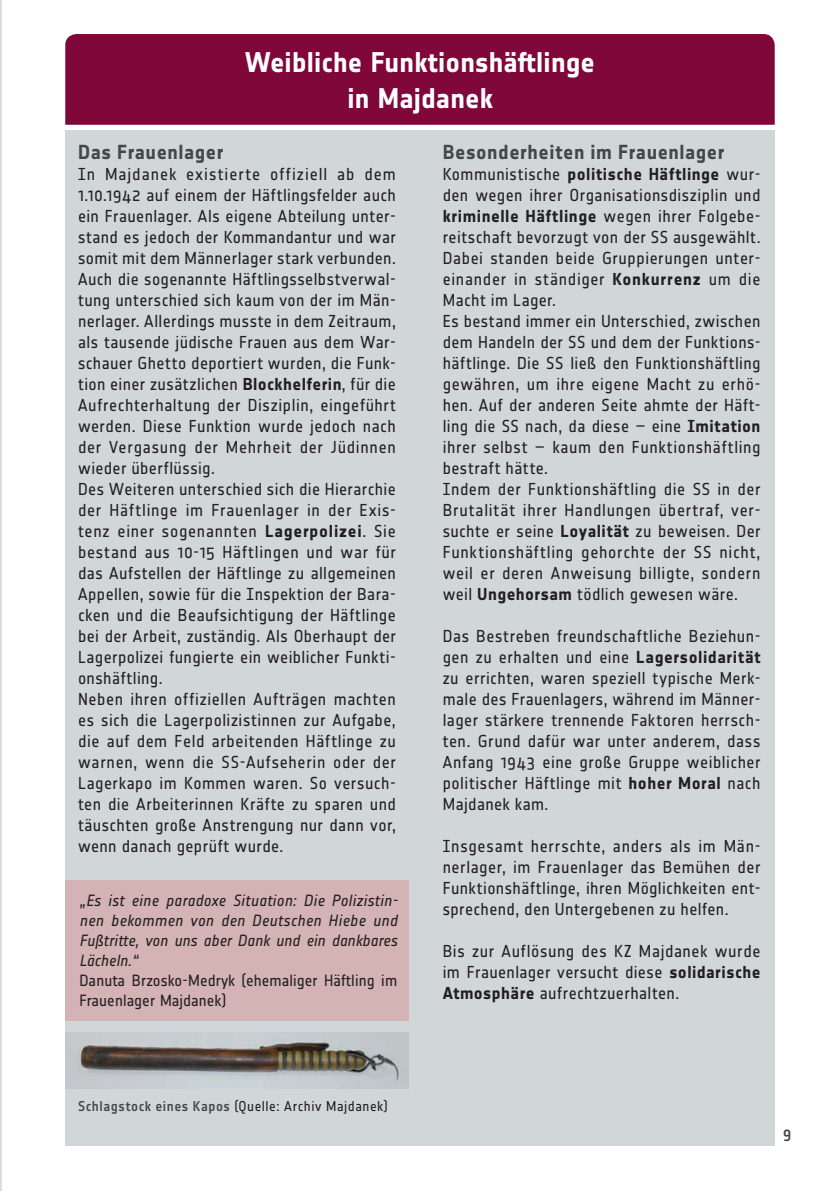
<style>
.page{position:relative;width:840px;height:1191px;background:#fff}
.page>*{position:absolute;margin:0;border:0;box-sizing:border-box;transform-origin:0 0}
.t1{font:700 28px/36px "Notes";letter-spacing:.005em;color:#fff;text-align:center}
.t2{font:700 20px "Notes";letter-spacing:.025em;color:#41494a}
.t3{font:17px/21px "Notes";letter-spacing:.025em;color:#231f20;text-align:justify}
.t4{font:italic 16px/20px "Notes";letter-spacing:.01em;color:#231f20;text-align:justify}
.t5{font:16px/20px "Notes";letter-spacing:.005em;color:#231f20}
.t6{font:16px "Notes Medium Tf";color:#41494a}
.t7{font:14px "Notes";letter-spacing:.04em;color:#231f20}
.s1{font-weight:700}
.s2{font-weight:500;color:#41494a}
</style>
<div class="page">
<div style="left:65px;top:130px;width:709px;height:1015px;background:#d1d6d8"></div>
<div style="left:65px;top:34px;width:709px;height:91px;background:#7f073a"></div>
<img style="left:65px;top:1032px;width:343px;height:57px">
<div style="left:65px;top:880px;width:343px;height:140px;background:#d4b3b5"></div>
<hr style="left:0;top:0;width:2px;height:1191px;background:#b7bfc1">
<h1 class="t1" style="left:245px;top:44px;width:351px">Weibliche Funktionshäftlinge in Majdanek</h1>
<p class="t2" style="left:78px;top:141px;width:147px">Das Frauenlager</p>
<p class="t3" style="left:78px;top:163px;width:319px;text-align:left">In Majdanek existierte offiziell ab dem 1.10.1942 auf einem der Häftlingsfelder auch ein Frauenlager. Als eigene Abteilung unter&shy;stand es jedoch der Kommandantur und war somit mit dem Männerlager stark verbunden.<br>Auch die sogenannte Häftlingsselbstverwal&shy;tung unterschied sich kaum von der im Män&shy;nerlager. Allerdings musste in dem Zeitraum, als tausende jüdische Frauen aus dem War&shy;schauer Ghetto deportiert wurden, die Funk&shy;tion einer zusätzlichen <span class="s1">Blockhelferin</span>, für die Aufrechterhaltung der Disziplin, eingeführt werden. Diese Funktion wurde jedoch nach der Vergasung der Mehrheit der Jüdinnen wieder überflüssig.<br>Des Weiteren unterschied sich die Hierarchie der Häftlinge im Frauenlager in der Exis&shy;tenz einer sogenannten <span class="s1">Lagerpolizei</span>. Sie bestand aus 10-15 Häftlingen und war für das Aufstellen der Häftlinge zu allgemeinen Appellen, sowie für die Inspektion der Bara&shy;cken und die Beaufsichtigung der Häftlinge bei der Arbeit, zuständig. Als Oberhaupt der Lagerpolizei fungierte ein weiblicher Funkti&shy;onshäftling.<br>Neben ihren offiziellen Aufträgen machten es sich die Lagerpolizistinnen zur Aufgabe, die auf dem Feld arbeitenden Häftlinge zu warnen, wenn die SS-Aufseherin oder der Lagerkapo im Kommen waren. So versuch&shy;ten die Arbeiterinnen Kräfte zu sparen und täuschten große Anstrengung nur dann vor, wenn danach geprüft wurde.</p>
<p class="t4" style="left:79px;top:890px;width:319px">„Es ist eine paradoxe Situation: Die Polizistin&shy;nen bekommen von den Deutschen Hiebe und Fußtritte, von uns aber Dank und ein dankbares Lächeln.“</p>
<p class="t5" style="left:79px;top:970px;width:319px">Danuta Brzosko-Medryk (ehemaliger Häftling im<br>Frauenlager Majdanek)</p>
<p class="t2" style="left:442px;top:141px;width:283px">Besonderheiten im Frauenlager</p>
<p class="t3" style="left:442px;top:163px;width:319px;text-align:left">Kommunistische <span class="s1">politische Häftlinge</span> wur&shy;den wegen ihrer Organisationsdisziplin und <span class="s1">kriminelle Häftlinge</span> wegen ihrer Folgebe&shy;reitschaft bevorzugt von der SS ausgewählt.<br>Dabei standen beide Gruppierungen unter&shy;einander in ständiger <span class="s1">Konkurrenz</span> um die Macht im Lager.<br>Es bestand immer ein Unterschied, zwischen dem Handeln der SS und dem der Funktions&shy;häftlinge. Die SS ließ den Funktionshäftling gewähren, um ihre eigene Macht zu erhö&shy;hen. Auf der anderen Seite ahmte der Häft&shy;ling die SS nach, da diese – eine <span class="s1">Imitation </span>ihrer selbst – kaum den Funktionshäftling bestraft hätte.<br>Indem der Funktionshäftling die SS in der Brutalität ihrer Handlungen übertraf, ver&shy;suchte er seine <span class="s1">Loyalität</span> zu beweisen. Der Funktionshäftling gehorchte der SS nicht, weil er deren Anweisung billigte, sondern weil <span class="s1">Ungehorsam</span> tödlich gewesen wäre.</p>
<p class="t3" style="left:442px;top:625px;width:319px">Das Bestreben freundschaftliche Beziehun&shy;gen zu erhalten und eine <span class="s1">Lagersolidarität </span>zu errichten, waren speziell typische Merk&shy;male des Frauenlagers, während im Männer&shy;lager stärkere trennende Faktoren herrsch&shy;ten. Grund dafür war unter anderem, dass Anfang 1943 eine große Gruppe weiblicher politischer Häftlinge mit <span class="s1">hoher Moral</span> nach Majdanek kam.</p>
<p class="t3" style="left:442px;top:835px;width:319px">Insgesamt herrschte, anders als im Män&shy;nerlager, im Frauenlager das Bemühen der Funktionshäftlinge, ihren Möglichkeiten ent&shy;sprechend, den Untergebenen zu helfen.</p>
<p class="t3" style="left:442px;top:940px;width:319px">Bis zur Auflösung des KZ Majdanek wurde im Frauenlager versucht diese <span class="s1">solidarische Atmosphäre</span> aufrechtzuerhalten.</p>
<p class="t7" style="left:78px;top:1098px;width:311px"><span class="s2">Schlagstock eines Kapos</span> (Quelle: Archiv Majdanek)</p>
<p class="t6" style="left:782px;top:1126px;width:9px">9</p>
</div>
